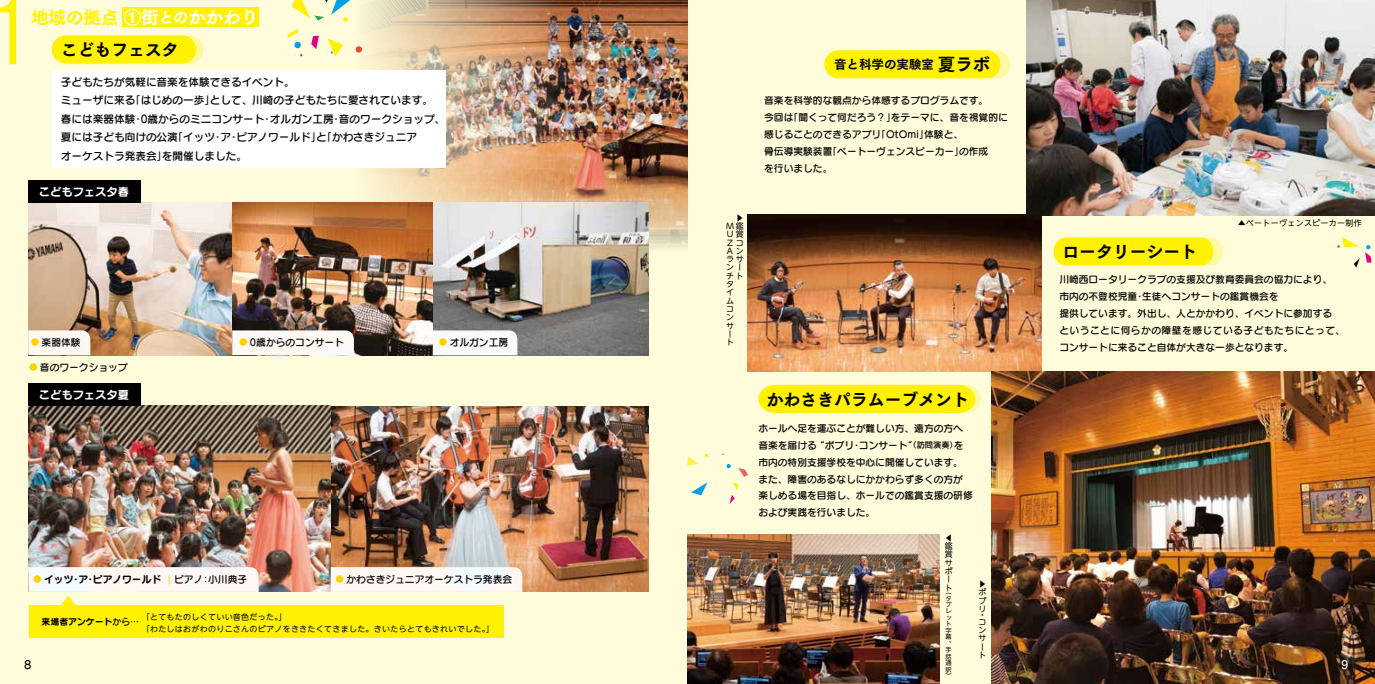
<style>
.page{position:relative;width:1375px;height:684px;background:#fff}
.page>*{position:absolute;margin:0;border:0;box-sizing:border-box;transform-origin:0 0}
.t1{font:90px "Tsuku Go CID R";color:#fff100}
.t2{font:17.5px "Tsuku Go CID E";color:#fff}
.t3{font:16.88px "Tsuku Go CID E";color:#000}
.t4{font:12.5px "Tsuku Go CID E";color:#000}
.t5{font:11.25px "Seurat CID B";color:#fff}
.t6{font:11.25px "Seurat CID DB";color:#000}
.t7{font:11.25px "Seurat CID DB";color:#fff}
.t8{font:10.62px/18.6px "Seurat CID DB";color:#000}
.t9{font:9.75px/16.9px "Seurat CID DB";color:#000}
.t10{font:9.75px "Seurat CID B";color:#000}
.t11{font:8.88px "Seurat CID B";color:#000}
.t12{font:8px/8.2px "UD Shin M Go Pro";letter-spacing:.04em;color:#000}
.t13{font:6.25px/6.5px "UD Shin M Go Pro";color:#000}
.s1{color:#fff100}
.s2{font-size:14.88px}
.s3{font-size:8px;color:#fdd000}
.s4{font-size:17.5px}
.s5{font-size:8.25px}
.s6{font-family:"Seurat CID DB";font-size:8px;color:#fdd000}
.s7{font-family:"Seurat CID DB";color:#fdd000}
.s8{font-family:"Seurat CID DB"}
</style>
<div class="page">
<div style="left:0;top:0;width:687px;height:684px;background:#fffcdb"></div>
<div style="left:687px;top:0;width:688px;height:684px;background:#fffcdb"></div>
<img style="left:561px;top:0;width:126px;height:177px">
<img style="left:363px;top:0;width:198px;height:177px">
<svg style="left:368px;top:177px;width:319px;height:75px;background:#e1b78b"></svg>
<img style="left:28px;top:202px;width:620px;height:153px">
<img style="left:331px;top:406px;width:317px;height:186px">
<img style="left:1027px;top:0;width:348px;height:215px">
<img style="left:747px;top:214px;width:295px;height:157px">
<img style="left:28px;top:406px;width:303px;height:186px">
<img style="left:687px;top:534px;width:252px;height:150px">
<img style="left:991px;top:371px;width:384px;height:313px">
<svg style="left:311px;top:36px;width:8px;height:13px"></svg>
<svg style="left:328px;top:39px;width:15px;height:17px"></svg>
<svg style="left:292px;top:0;width:59px;height:23px"></svg>
<svg style="left:287px;top:29px;width:15px;height:27px"></svg>
<svg style="left:355px;top:46px;width:7px;height:7px"></svg>
<svg style="left:691px;top:482px;width:16px;height:13px"></svg>
<svg style="left:687px;top:456px;width:11px;height:10px"></svg>
<svg style="left:726px;top:464px;width:22px;height:40px"></svg>
<svg style="left:1365px;top:245px;width:6px;height:18px"></svg>
<svg style="left:1354px;top:259px;width:5px;height:9px"></svg>
<svg style="left:1337px;top:237px;width:22px;height:11px"></svg>
<div style="left:28px;top:180px;width:113px;height:22px;background:#000"></div>
<div style="left:59px;top:35px;width:144px;height:28px;background:#fff899;border-radius:14px"></div>
<div style="left:52px;top:35px;width:144px;height:28px;background:#fff100;border-radius:14px"></div>
<div style="left:54px;top:70px;width:391px;height:99px;background:#fff"></div>
<div style="left:28px;top:330px;width:62px;height:25px;background:#fff8f2"></div>
<svg style="left:232px;top:330px;width:122px;height:25px;background:#f8f3ef"></svg>
<div style="left:433px;top:330px;width:84px;height:25px;background:#f9f9f9"></div>
<div style="left:28px;top:384px;width:113px;height:22px;background:#000"></div>
<svg style="left:331px;top:567px;width:191px;height:25px;background:#fbf7f3"></svg>
<div style="left:29px;top:605px;width:475px;height:32px;background:#fff100"></div>
<svg style="left:28px;top:567px;width:231px;height:38px"></svg>
<div style="left:1079px;top:237px;width:144px;height:28px;background:#fff8a5;border-radius:14px"></div>
<svg style="left:1053px;top:237px;width:160px;height:28px;background:#fff109"></svg>
<div style="left:866px;top:50px;width:144px;height:28px;background:#fff8a5;border-radius:14px"></div>
<div style="left:824px;top:50px;width:176px;height:28px;background:#fff100;border-radius:14px"></div>
<div style="left:836px;top:385px;width:145px;height:28px;background:#fff8a5;border-radius:14px"></div>
<div style="left:758px;top:385px;width:217px;height:28px;background:#fff100"></div>
<div style="left:122px;top:7px;width:137px;height:20px;background:#fff100"></div>
<svg style="left:1334px;top:652px;width:21px;height:24px"></svg>
<h1 class="t1" style="left:-15px;top:-26px;width:54px">1</h1>
<h2 class="t2" style="left:31px;top:5px;width:229px"><span class="s1">地域の拠点</span> ①街<span class="s2">との</span>かかわり</h2>
<h3 class="t3" style="left:61px;top:38px;width:119px">こどもフェスタ</h3>
<p class="t8" style="left:61px;top:72px;width:386px">子どもたちが気軽に音楽を体験できるイベント。<br>ミューザに来る「はじめの一歩」として、川崎の子どもたちに愛されています。春には楽器体験・0歳からのミニコンサート・オルガン工房・音のワークショップ、夏には子ども向けの公演「イッツ・ア・ピアノワールド」と「かわさきジュニア<br>オーケストラ発表会」を開催しました。</p>
<p class="t5" style="left:39px;top:183px;width:91px">こどもフェスタ春</p>
<p class="t9" style="left:31px;top:333px;width:51px"><span class="s3">●</span> 楽器体験</p>
<p class="t9" style="left:29px;top:358px;width:100px"><span class="s3">●</span> 音のワークショップ</p>
<p class="t5" style="left:39px;top:387px;width:91px">こどもフェスタ夏</p>
<p class="t9" style="left:239px;top:333px;width:106px"><span class="s3">●</span> 0歳からのコンサート</p>
<p class="t9" style="left:439px;top:333px;width:71px"><span class="s3">●</span> オルガン工房</p>
<p class="t12" style="left:726px;top:213px;width:19px;text-indent:10px">▶<br>M 鑑<br>U 賞<br>Z コ<br>A ンラサンーチトタ<br>イ<br>ム<br>コ<br>ン<br>サ<br>ー<br>ト</p>
<p class="t4" style="left:834px;top:55px;width:158px">音と科学の実験室 <span class="s4">夏ラボ</span></p>
<p class="t9" style="left:764px;top:92px;width:245px">音楽を科学的な観点から体感するプログラムです。<br>今回は「聞くって何だろう？」をテーマに、音を視覚的に感じることのできるアプリ「OtOmi」体験と、<br>骨伝導実験装置「ベートーヴェンスピーカー」の作成<br>を行いました。</p>
<h3 class="t3" style="left:767px;top:387px;width:203px">かわさきパラムーブメント</h3>
<p class="t12" style="left:1237px;top:218px;width:126px">▲︎ベートーヴェンスピーカー制作</p>
<h3 class="t3" style="left:1062px;top:240px;width:136px">ロータリーシート</h3>
<p class="t9" style="left:1059px;top:271px;width:287px">川崎西ロータリークラブの支援及び教育委員会の協力により、<br>市内の不登校児童・生徒へコンサートの鑑賞機会を<br>提供しています。外出し、人とかかわり、イベントに参加する<br>ということに何らかの障壁を感じている子どもたちにとって、コンサートに来ること自体が大きな一歩となります。</p>
<p class="t9" style="left:758px;top:419px;width:216px">ホールへ足を運ぶことが難しい方、遠方の方へ音楽を届ける “ポプリ・コンサート“<span class="s5">（訪問演奏）</span>を市内の特別支援学校を中心に開催しています。また、障害のあるなしにかかわらず多くの方が楽しめる場を目指し、ホールでの鑑賞支援の研修および実践を行いました。</p>
<p class="t12" style="left:945px;top:533px;width:9px">◀鑑賞サポート</p>
<p class="t13" style="left:945px;top:588px;width:8px">（タブレット字幕、手話通訳）</p>
<p class="t10" style="left:34px;top:572px;width:215px"><span class="s6">●</span> イッツ・ア・ピアノワールド <span class="s7">｜</span><span class="s8">ピアノ：小川典子</span></p>
<p class="t9" style="left:336px;top:570px;width:178px"><span class="s3">●</span> かわさきジュニアオーケストラ発表会</p>
<p class="t12" style="left:142px;top:610px;width:354px;line-height:12.5px">「とてもたのしくていい音色だった。」<br>「わたしはおがわのりこさんのピアノをききたくてきました。きいたらとてもきれいでした。」</p>
<p class="t12" style="left:978px;top:569px;width:9px;line-height:15.2px;text-align:center">▶︎ポ</p>
<p class="t12" style="left:978px;top:596px;width:10px">プリ</p>
<p class="t12" style="left:978px;top:612px;width:8px;line-height:6.2px">・コ</p>
<p class="t12" style="left:978px;top:625px;width:9px">ンサート</p>
<p class="t11" style="left:42px;top:615px;width:99px">来場者アンケート<span class="s8">から…</span></p>
<p class="t6" style="left:24px;top:657px;width:9px">8</p>
<p class="t7" style="left:1341px;top:657px;width:9px">9</p>
</div>
